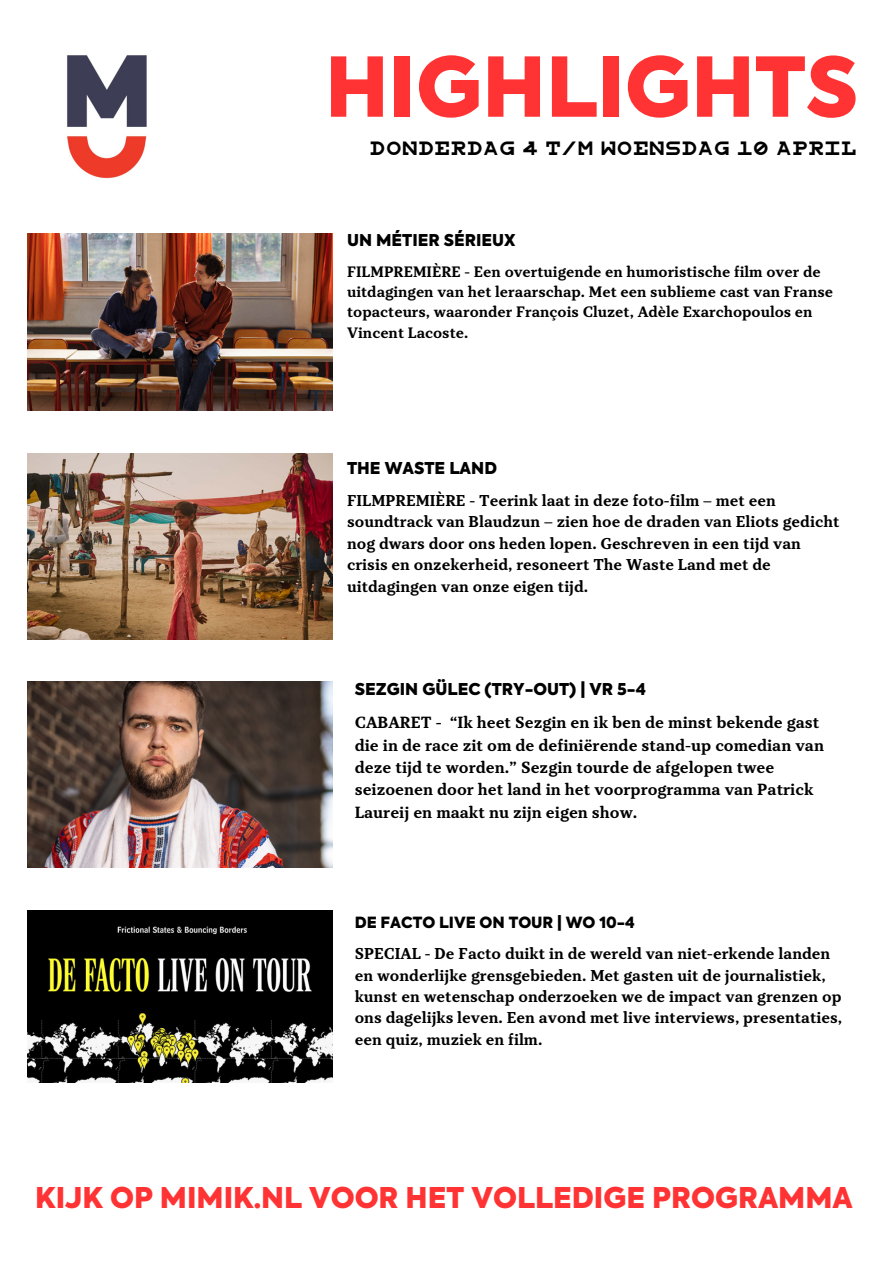
<style>
.page{position:relative;width:894px;height:1264px;background:#fff}
.page>*{position:absolute;margin:0;border:0;box-sizing:border-box;transform-origin:0 0}
.t1{font:900 81.6px "Axiforma";color:#f33}
.t2{font:900 28.5px "Axiforma";color:#f33}
.t3{font:900 16.2px "Axiforma";color:#000}
.t4{font:700 16.05px/22.4px "TT Tricks";color:#000}
.t5{font:700 15.6px/21.3px "TT Tricks";color:#000}
.t6{font:900 15.3px "Axiforma";color:#000}
.t7{font:700 15px/20.2px "TT Tricks";color:#000}
.t8{font:13.5px "Snellen";color:#000}
</style>
<div class="page">
<img style="left:67px;top:55px;width:80px;height:124px">
<img style="left:27px;top:910px;width:305px;height:172px">
<img style="left:27px;top:453px;width:305px;height:186px">
<img style="left:27px;top:234px;width:305px;height:176px">
<img style="left:27px;top:682px;width:305px;height:185px">
<p class="t1" style="left:325px;top:54px;width:534px">HIGHLIGHTS</p>
<p class="t8" style="left:371px;top:142px;width:488px">DONDERDAG 4 T/M WOENSDAG 10 APRIL</p>
<h4 class="t3" style="left:347px;top:234px;width:170px">UN MÉTIER SÉRIEUX</h4>
<h3 class="t7" style="left:347px;top:262px;width:487px">FILMPREMIÈRE - Een overtuigende en humoristische film over de uitdagingen van het leraarschap. Met een sublieme cast van Franse topacteurs, waaronder François Cluzet, Adèle Exarchopoulos en Vincent Lacoste.</h3>
<h3 class="t3" style="left:347px;top:462px;width:151px">THE WASTE LAND</h3>
<h4 class="t5" style="left:347px;top:490px;width:493px">FILMPREMIÈRE - Teerink laat in deze foto-film – met een soundtrack van Blaudzun – zien hoe de draden van Eliots gedicht nog dwars door ons heden lopen. Geschreven in een tijd van crisis en onzekerheid, resoneert The Waste Land met de uitdagingen van onze eigen tijd.</h4>
<h2 class="t3" style="left:354px;top:682px;width:292px">SEZGIN GÜLEC (TRY-OUT) | VR 5-4</h2>
<h4 class="t4" style="left:354px;top:712px;width:470px">CABARET - “Ik heet Sezgin en ik ben de minst bekende gast die in de race zit om de definiërende stand-up comedian van deze tijd te worden.” Sezgin tourde de afgelopen twee seizoenen door het land in het voorprogramma van Patrick Laureij en maakt nu zijn eigen show.</h4>
<h3 class="t6" style="left:354px;top:916px;width:281px">DE FACTO LIVE ON TOUR | WO 10-4</h3>
<h4 class="t5" style="left:354px;top:943px;width:489px">SPECIAL - De Facto duikt in de wereld van niet-erkende landen en wonderlijke grensgebieden. Met gasten uit de journalistiek, kunst en wetenschap onderzoeken we de impact van grenzen op ons dagelijks leven. Een avond met live interviews, presentaties, een quiz, muziek en film.</h4>
<h3 class="t2" style="left:35px;top:1185px;width:818px">KIJK OP MIMIK.NL VOOR HET VOLLEDIGE PROGRAMMA</h3>
</div>
